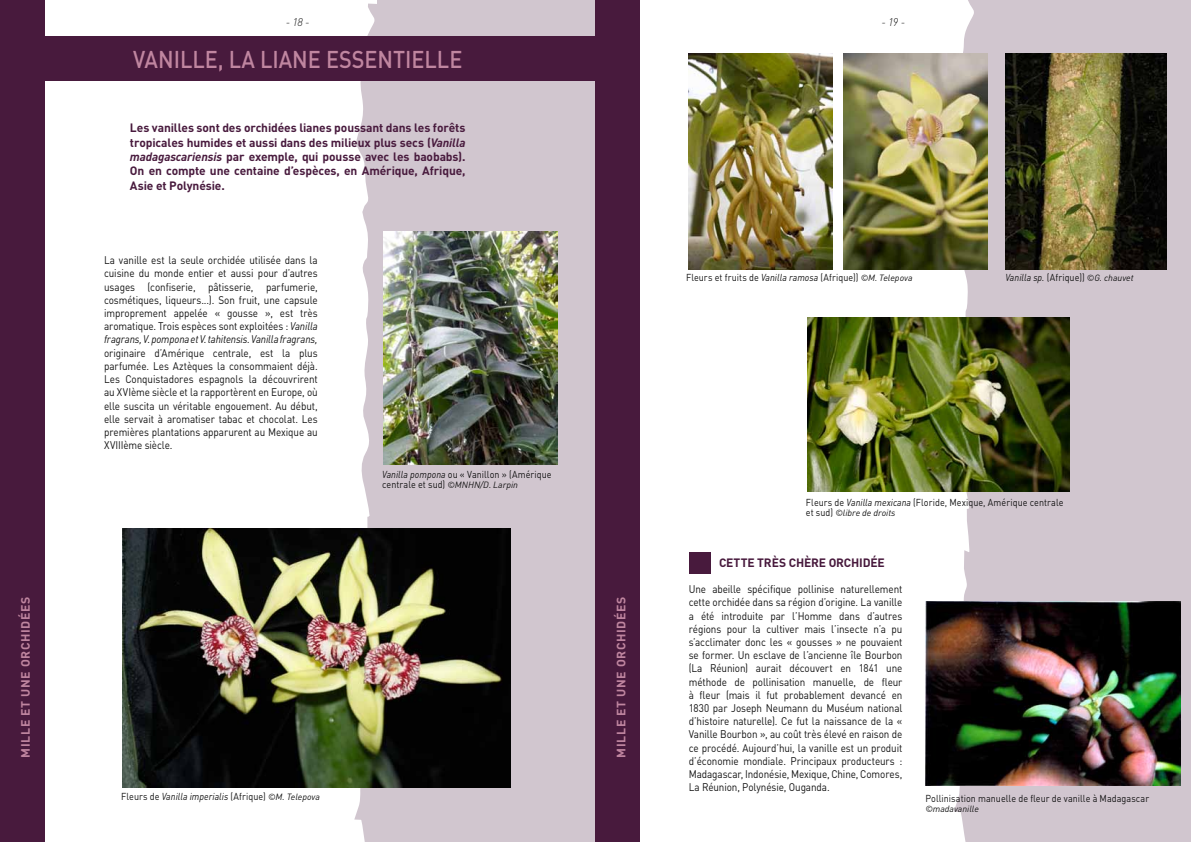
<style>
.page{position:relative;width:1191px;height:842px;background:#fff}
.page>*{position:absolute;margin:0;border:0;box-sizing:border-box;transform-origin:0 0}
.t1{font:500 24px "DIN";color:#c086a0;scale:.9 1}
.t2{font:700 12px/14.4px "DIN";letter-spacing:-.01em;color:#481a3d;text-align:justify}
.t3{font:700 12px "DIN";letter-spacing:.05em;color:#c086a0}
.t4{font:11px/13.2px "DIN";letter-spacing:-.01em;color:#121212;text-align:justify;scale:.9 1}
.t5{font:italic 300 11px "DIN";color:#121212}
.t6{font:10px/10px "DIN";letter-spacing:.005em;color:#121212;scale:.9 1}
.t7{font:italic 10px "DIN";color:#121212;scale:.9 1}
.t8{font:italic 9px "DIN";color:#121212}
.s1{font-style:italic}
.s2{font-style:italic;font-size:9px}
.s3{font-style:normal}
.s4{font-size:9px}
.s5{font-style:normal;font-size:10px}
</style>
<div class="page">
<svg style="left:936px;top:0;width:40px;height:842px"></svg>
<div style="left:976px;top:0;width:215px;height:842px;background:#d1c6cf"></div>
<svg style="left:337px;top:3px;width:40px;height:839px"></svg>
<div style="left:377px;top:0;width:218px;height:842px;background:#d1c6cf"></div>
<div style="left:0;top:0;width:45px;height:842px;background:#481a3d"></div>
<div style="left:0;top:36px;width:595px;height:45px;background:#481a3d"></div>
<div style="left:595px;top:0;width:45px;height:842px;background:#481a3d"></div>
<img style="left:122px;top:528px;width:389px;height:259px">
<img style="left:807px;top:317px;width:262px;height:175px">
<img style="left:843px;top:54px;width:144px;height:215px">
<img style="left:689px;top:54px;width:143px;height:215px">
<img style="left:1005px;top:54px;width:162px;height:215px">
<img style="left:925px;top:602px;width:255px;height:183px">
<img style="left:383px;top:232px;width:175px;height:232px">
<div style="left:689px;top:552px;width:21px;height:22px;background:#481a3d"></div>
<p class="t3" style="left:18px;top:758px;width:162px;rotate:-90deg">mille et une orchidées</p>
<p class="t5" style="left:286px;top:15px;width:26px">- 18 -</p>
<p class="t5" style="left:881px;top:15px;width:25px">- 19 -</p>
<h1 class="t1" style="left:133px;top:44px;width:367px">VANILLE, LA LIANE ESSENTIELLE</h1>
<p class="t2" style="left:130px;top:120px;width:337px">Les vanilles sont des orchidées lianes poussant dans les forêts tropicales humides et aussi dans des milieux plus secs (<span class="s1">Vanilla madagascariensis</span> par exemple, qui pousse avec les baobabs).<br>On en compte une centaine d’espèces, en Amérique, Afrique, Asie et Polynésie.</p>
<p class="t4" style="left:104px;top:253px;width:239px">La vanille est la seule orchidée utilisée dans la cuisine du monde entier et aussi pour d’autres usages (confiserie, pâtisserie, parfumerie, cosmétiques, liqueurs...). Son fruit, une capsule improprement appelée « gousse », est très aromatique. Trois espèces sont exploitées : <span class="s1">Vanilla fragrans, V. pompona et V. tahitensis. Vanilla fragrans,</span></p>
<p class="t4" style="left:104px;top:346px;width:239px">originaire d’Amérique centrale, est la plus parfumée. Les Aztèques la consommaient déjà.<br>Les Conquistadores espagnols la découvrirent au XVIème siècle et la rapportèrent en Europe, où elle suscita un véritable engouement. Au début, elle servait à aromatiser tabac et chocolat. Les premières plantations apparurent au Mexique au XVIIIème siècle.</p>
<p class="t6" style="left:382px;top:469px;width:190px"><span class="s1">Vanilla pompona</span> ou « Vanillon » (Amérique centrale et sud) <span class="s2">©MNHN/D. Larpin</span></p>
<p class="t6" style="left:121px;top:791px;width:222px">Fleurs de <span class="s1">Vanilla imperialis</span> (Afrique) <span class="s2">©M. Telepova</span></p>
<p class="t6" style="left:686px;top:272px;width:253px">Fleurs et fruits de <span class="s1">Vanilla ramosa</span> (Afrique)) <span class="s2">©M. Telepova</span></p>
<p class="t7" style="left:1005px;top:271px;width:144px">Vanilla sp. <span class="s3">(Afrique))</span> <span class="s4">©G. chauvet</span></p>
<p class="t3" style="left:613px;top:758px;width:162px;rotate:-90deg">mille et une orchidées</p>
<p class="t6" style="left:806px;top:497px;width:288px">Fleurs de <span class="s1">Vanilla mexicana</span> (Floride, Mexique, Amérique centrale</p>
<p class="t8" style="left:806px;top:507px;width:91px"><span class="s5">et sud)</span> ©libre de droits</p>
<p class="t2" style="left:719px;top:555px;width:167px">Cette très chère orchidée</p>
<p class="t4" style="left:689px;top:582px;width:239px">Une abeille spécifique pollinise naturellement cette orchidée dans sa région d’origine. La vanille a été introduite par l’Homme dans d’autres régions pour la cultiver mais l’insecte n’a pu s’acclimater donc les « gousses » ne pouvaient se former. Un esclave de l’ancienne île Bourbon (La Réunion) aurait découvert en 1841 une méthode de pollinisation manuelle, de fleur à fleur (mais il fut probablement devancé en 1830 par Joseph Neumann du Muséum national d’histoire naturelle). Ce fut la naissance de la « Vanille Bourbon », au coût très élevé en raison de ce procédé. Aujourd’hui, la vanille est un produit d’économie mondiale. Principaux producteurs :<br>Madagascar, Indonésie, Mexique, Chine, Comores, La Réunion, Polynésie, Ouganda.</p>
<p class="t6" style="left:925px;top:793px;width:250px">Pollinisation manuelle de fleur de vanille à Madagascar</p>
<p class="t8" style="left:925px;top:803px;width:55px">©madavanille</p>
</div>
